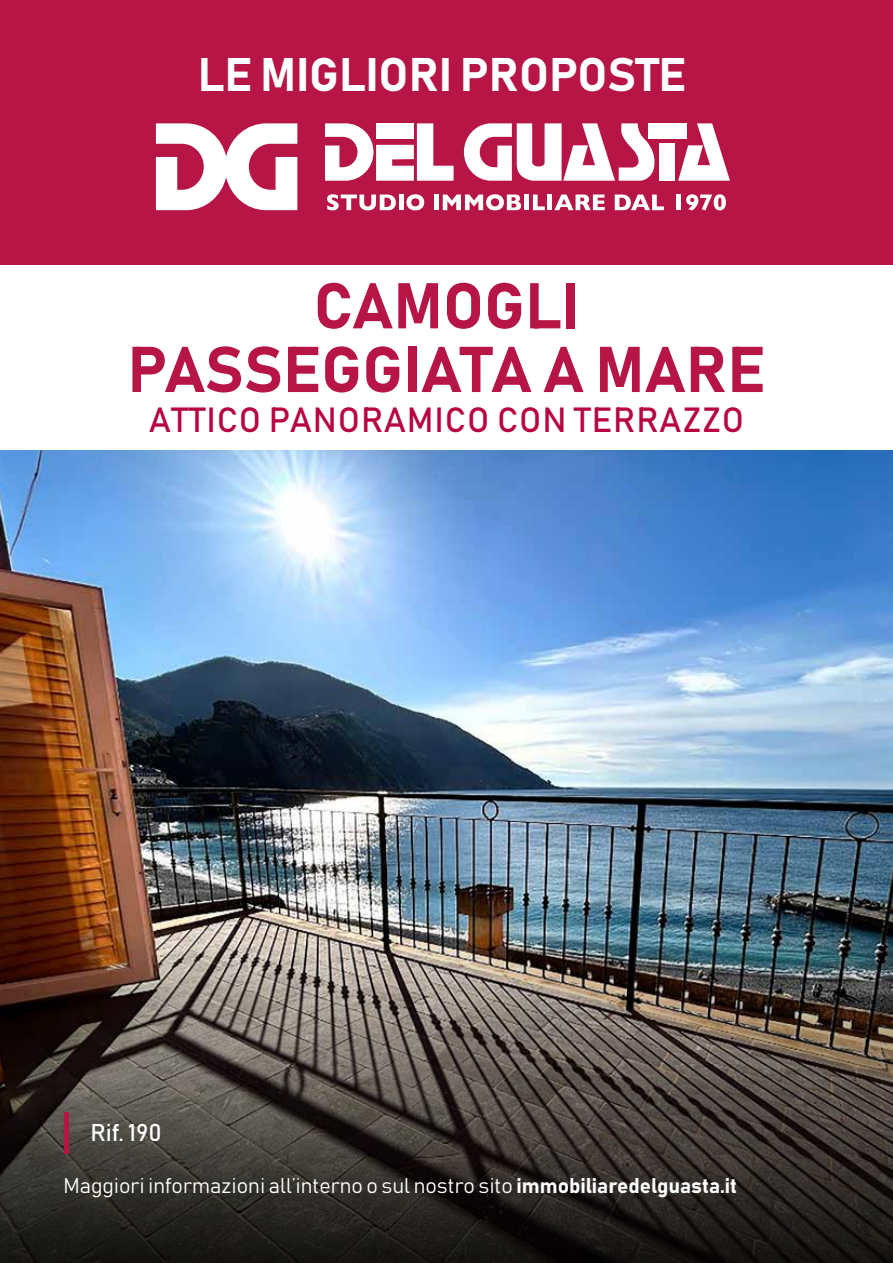
<style>
.page{position:relative;width:893px;height:1263px;background:#fff}
.page>*{position:absolute;margin:0;border:0;box-sizing:border-box;transform-origin:0 0}
.t1{font:63.6px/63.6px "Bahnschrift";color:#b71545;text-align:center}
.t2{font:46.5px "Bahnschrift";color:#fff}
.t3{font:34.5px "Bahnschrift";letter-spacing:.025em;color:#b80442}
.t4{font:24px "Bahnschrift";color:#fff}
.t5{font:21px "Bahnschrift";color:#fff}
</style>
<div class="page">
<img style="left:0;top:450px;width:893px;height:473px">
<div style="left:0;top:0;width:893px;height:264px;background:#b71545"></div>
<svg style="left:327px;top:194px;width:69px;height:16px"></svg>
<hr style="left:399px;top:195px;width:4px;height:15px;background:#fff">
<svg style="left:406px;top:194px;width:18px;height:16px"></svg>
<div style="left:434px;top:195px;width:5px;height:15px;background:#fff"></div>
<svg style="left:443px;top:194px;width:78px;height:16px"></svg>
<div style="left:524px;top:195px;width:5px;height:15px;background:#fff"></div>
<svg style="left:533px;top:195px;width:12px;height:15px"></svg>
<hr style="left:548px;top:195px;width:4px;height:15px;background:#fff">
<svg style="left:554px;top:195px;width:51px;height:15px"></svg>
<svg style="left:615px;top:195px;width:49px;height:15px"></svg>
<div style="left:676px;top:195px;width:5px;height:15px;background:#fff"></div>
<svg style="left:686px;top:194px;width:40px;height:16px"></svg>
<svg style="left:156px;top:123px;width:141px;height:87px"></svg>
<svg style="left:325px;top:123px;width:129px;height:58px"></svg>
<svg style="left:464px;top:123px;width:191px;height:58px"></svg>
<svg style="left:678px;top:123px;width:52px;height:58px"></svg>
<div style="left:648px;top:123px;width:38px;height:16px;background:#fff"></div>
<div style="left:660px;top:143px;width:15px;height:38px;background:#fff"></div>
<img style="left:0;top:923px;width:893px;height:340px">
<hr style="left:64px;top:1112px;width:4px;height:42px;background:#b71546">
<h2 class="t2" style="left:198px;top:45px;width:490px">LE MIGLIORI PROPOSTE</h2>
<h1 class="t1" style="left:127px;top:273px;width:639px">CAMOGLI<br>PASSEGGIATA A MARE</h1>
<h3 class="t3" style="left:149px;top:398px;width:596px">ATTICO PANORAMICO CON TERRAZZO</h3>
<p class="t4" style="left:90px;top:1117px;width:73px">Rif. 190</p>
<p class="t5" style="left:64px;top:1173px;width:675px">Maggiori informazioni all’interno o sul nostro sito immobiliaredelguasta.it</p>
</div>
